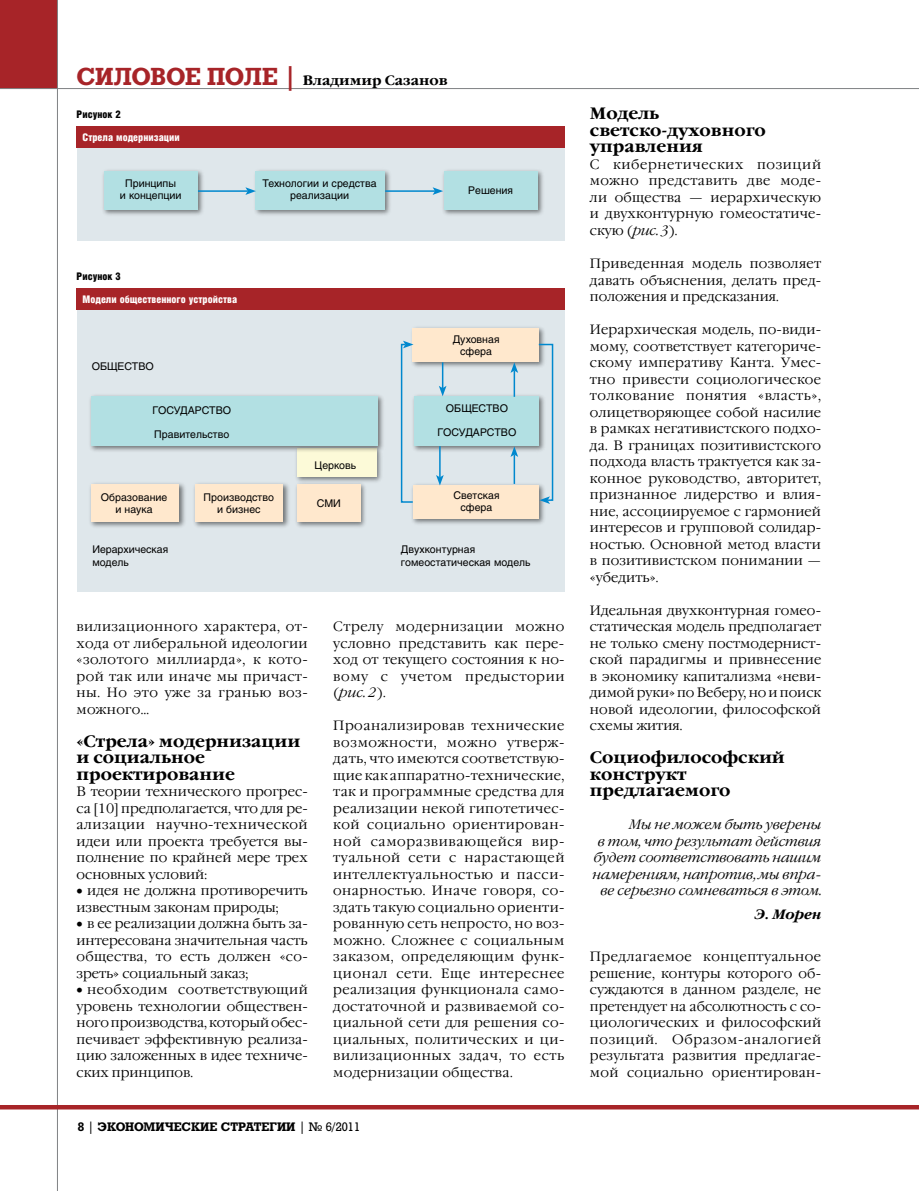
<style>
.page{position:relative;width:919px;height:1191px;background:#fff}
.page>*{position:absolute;margin:0;border:0;box-sizing:border-box;transform-origin:0 0}
.t1{font:700 16.5px/16.5px "Garamond C";color:#000}
.t2{font:300 13.5px/16.5px "Garamond C";letter-spacing:.01em;color:#000;text-align:justify}
.t3{font:italic 300 13.5px/16.5px "Garamond C";color:#000;text-align:right}
.t4{font:700 13.5px "Garamond C";color:#000}
.t5{font:italic 700 13.5px "Garamond C";color:#000}
.t6{font:700 12px "Rodeo";color:#000}
.t7{font:10.5px/12px "Helios";color:#000;text-align:center}
.t8{font:900 10.5px "Helios Cond";color:#fff}
.t9{font:900 10.5px "Helios Cond";color:#000}
.s1{font-family:"Rodeo";font-size:24px;color:#a72428}
.s2{font-style:italic}
.s3{font-weight:400}
</style>
<div class="page">
<div style="left:0;top:0;width:58px;height:89px;background:#a72428"></div>
<hr style="left:57px;top:0;width:1px;height:1191px;background:#808284">
<hr style="left:0;top:88px;width:918px;height:1px;background:#808284">
<hr style="left:0;top:1105px;width:918px;height:4px;background:#a72428">
<div style="left:77px;top:288px;width:487px;height:303px;background:#dfe7eb"></div>
<div style="left:77px;top:288px;width:488px;height:22px;background:#a72428"></div>
<div style="left:293px;top:444px;width:91px;height:40px;background:#000;opacity:.5"></div>
<div style="left:297px;top:448px;width:79px;height:28px;background:#fcfad8"></div>
<div style="left:293px;top:481px;width:75px;height:48px;background:#000;opacity:.5"></div>
<div style="left:297px;top:484px;width:63px;height:38px;background:#ffe8cd"></div>
<div style="left:192px;top:481px;width:99px;height:48px;background:#000;opacity:.5"></div>
<div style="left:195px;top:484px;width:88px;height:38px;background:#ffe8cd"></div>
<div style="left:410px;top:393px;width:136px;height:61px;background:#000;opacity:.5"></div>
<div style="left:414px;top:396px;width:124px;height:50px;background:#b2e0e3"></div>
<div style="left:88px;top:393px;width:297px;height:61px;background:#000;opacity:.5"></div>
<div style="left:91px;top:396px;width:287px;height:50px;background:#b2e0e3"></div>
<div style="left:88px;top:481px;width:99px;height:48px;background:#000;opacity:.5"></div>
<div style="left:91px;top:484px;width:88px;height:38px;background:#ffe8cd"></div>
<div style="left:409px;top:324px;width:137px;height:45px;background:#000;opacity:.5"></div>
<div style="left:413px;top:328px;width:126px;height:34px;background:#ffe8cd"></div>
<div style="left:410px;top:481px;width:136px;height:45px;background:#000;opacity:.5"></div>
<div style="left:413px;top:485px;width:126px;height:33px;background:#ffe8cd"></div>
<svg style="left:439px;top:362px;width:7px;height:34px"></svg>
<hr style="left:513px;top:370px;width:2px;height:27px;background:#0088ce">
<svg style="left:510px;top:362px;width:8px;height:11px"></svg>
<hr style="left:439px;top:446px;width:1px;height:31px;background:#0088ce">
<svg style="left:436px;top:475px;width:7px;height:10px"></svg>
<hr style="left:513px;top:454px;width:2px;height:30px;background:#0088ce">
<svg style="left:510px;top:446px;width:8px;height:11px"></svg>
<svg style="left:400px;top:341px;width:14px;height:162px"></svg>
<svg style="left:537px;top:343px;width:17px;height:161px"></svg>
<div style="left:77px;top:126px;width:487px;height:114px;background:#dfe7eb"></div>
<div style="left:77px;top:126px;width:488px;height:21px;background:#a72428"></div>
<div style="left:100px;top:167px;width:106px;height:50px;background:#000;opacity:.5"></div>
<div style="left:104px;top:171px;width:94px;height:38px;background:#b2e0e3"></div>
<div style="left:252px;top:167px;width:140px;height:50px;background:#000;opacity:.5"></div>
<div style="left:256px;top:171px;width:129px;height:38px;background:#b2e0e3"></div>
<div style="left:440px;top:167px;width:105px;height:50px;background:#000;opacity:.5"></div>
<div style="left:444px;top:171px;width:93px;height:38px;background:#b2e0e3"></div>
<hr style="left:198px;top:190px;width:50px;height:2px;background:#0088ce">
<svg style="left:245px;top:187px;width:11px;height:8px"></svg>
<hr style="left:385px;top:190px;width:50px;height:2px;background:#0088ce">
<svg style="left:432px;top:187px;width:11px;height:8px"></svg>
<p class="t4" style="left:77px;top:73px;width:372px"><span class="s1">СИЛОВОЕ ПОЛЕ |</span> Владимир Сазанов</p>
<p class="t9" style="left:77px;top:108px;width:46px">Рисунок 2</p>
<p class="t8" style="left:83px;top:131px;width:98px">Стрела модернизации</p>
<p class="t7" style="left:120px;top:177px;width:63px">Принципы<br>и концепции</p>
<p class="t7" style="left:262px;top:177px;width:116px">Технологии и средства реализации</p>
<p class="t7" style="left:468px;top:184px;width:46px">Решения</p>
<p class="t9" style="left:77px;top:270px;width:46px">Рисунок 3</p>
<p class="t8" style="left:83px;top:293px;width:156px">Модели общественного устройства</p>
<p class="t7" style="left:92px;top:360px;width:63px">ОБЩЕСТВО</p>
<p class="t7" style="left:152px;top:404px;width:80px">Государство</p>
<p class="t7" style="left:154px;top:428px;width:77px">Правительство</p>
<p class="t7" style="left:314px;top:459px;width:43px">Церковь</p>
<p class="t7" style="left:101px;top:491px;width:68px">Образование и наука</p>
<p class="t7" style="left:204px;top:491px;width:72px">Производство и бизнес</p>
<p class="t7" style="left:317px;top:497px;width:26px">СМИ</p>
<p class="t7" style="left:452px;top:333px;width:48px">Духовная сфера</p>
<p class="t7" style="left:446px;top:402px;width:63px">ОБЩЕСТВО</p>
<p class="t7" style="left:437px;top:426px;width:30px">ГОСУДАР</p>
<p class="t7" style="left:487px;top:426px;width:30px">СТВО</p>
<p class="t7" style="left:453px;top:489px;width:48px">Светская сфера</p>
<p class="t7" style="left:92px;top:543px;width:77px;text-align:left">Иерархическая модель</p>
<p class="t7" style="left:401px;top:543px;width:131px;text-align:left">Двухконтурная гомеостатическая модель</p>
<p class="t2" style="left:77px;top:619px;width:233px">вилизационного характера, от&shy;хода от либеральной идеологии «золотого миллиарда», к кото&shy;рой так или иначе мы причаст&shy;ны. Но это уже за гранью воз&shy;можного…</p>
<p class="t1" style="left:77px;top:733px;width:225px">«Стрела» модернизации и социальное проектирование</p>
<p class="t2" style="left:77px;top:784px;width:233px">В теории технического прогрес&shy;са [10] предполагается, что для ре&shy;ализации научно-технической идеи или проекта требуется вы&shy;полнение по крайней мере трех основных условий:</p>
<p class="t2" style="left:77px;top:883px;width:233px">• идея не должна противоречить известным законам природы;</p>
<p class="t2" style="left:77px;top:916px;width:233px">• в ее реализации должна быть за&shy;интересована значительная часть общества, то есть должен «со&shy;зреть» социальный заказ;</p>
<p class="t2" style="left:77px;top:982px;width:233px">• необходим соответствующий уровень технологии обществен&shy;ного производства, который обес&shy;печивает эффективную реализа&shy;цию заложенных в идее техниче&shy;ских принципов.</p>
<p class="t2" style="left:333px;top:619px;width:233px">Стрелу модернизации можно условно представить как пере&shy;ход от текущего состояния к но&shy;вому с учетом предыстории (<span class="s2">рис. 2</span>).</p>
<p class="t2" style="left:333px;top:718px;width:233px">Проанализировав технические возможности, можно утверж&shy;дать, что имеются соответствую&shy;щие как аппаратно-технические, так и программные средства для реализации некой гипотетичес&shy;кой социально ориентирован&shy;ной саморазвивающейся вир&shy;туальной сети с нарастающей интеллектуальностью и пасси&shy;онарностью. Иначе говоря, со&shy;здать такую социально ориенти&shy;рованную сеть непросто, но воз&shy;можно. Сложнее с социальным заказом, определяющим функ&shy;ционал сети. Еще интереснее реализация функционала само&shy;достаточной и развиваемой со&shy;циальной сети для решения со&shy;циальных, политических и ци&shy;вилизационных задач, то есть модернизации общества.</p>
<p class="t6" style="left:88px;top:1119px;width:274px"><span class="s3">|</span> ЭКОНОМИЧЕСКИЕ СТРАТЕГИИ <span class="s3">| № 6/2011</span></p>
<p class="t1" style="left:590px;top:106px;width:177px">Модель светско-духовного управления</p>
<p class="t2" style="left:590px;top:157px;width:233px">С кибернетических позиций можно представить две моде&shy;ли общества — иерархическую и двухконтурную гомеостатиче&shy;скую (<span class="s2">рис. 3</span>).</p>
<p class="t2" style="left:590px;top:256px;width:233px">Приведенная модель позволяет давать объяснения, делать пред&shy;положения и предсказания.</p>
<p class="t2" style="left:590px;top:322px;width:233px">Иерархическая модель, по-види&shy;мому, соответствует категориче&shy;скому императиву Канта. Умес&shy;тно привести социологическое толкование понятия «власть», олицетворяющее собой насилие в рамках негативистского подхо&shy;да. В границах позитивистского подхода власть трактуется как за&shy;конное руководство, авторитет, признанное лидерство и влия&shy;ние, ассоциируемое с гармонией интересов и групповой солидар&shy;ностью. Основной метод власти в позитивистском понимании — «убедить».</p>
<p class="t2" style="left:590px;top:602px;width:233px">Идеальная двухконтурная гомео&shy;статическая модель предполагает не только смену постмодернист&shy;ской парадигмы и привнесение в экономику капитализма «неви&shy;димой руки» по Веберу, но и поиск новой идеологии, философской схемы жития.</p>
<p class="t1" style="left:590px;top:749px;width:196px">Социофилософский конструкт предлагаемого</p>
<p class="t3" style="left:592px;top:817px;width:230px">Мы не можем быть уверены<br>в том, что результат действия будет соответствовать нашим намерениям, напротив, мы впра&shy;ве серьезно сомневаться в этом.</p>
<p class="t5" style="left:755px;top:907px;width:67px">Э. Морен</p>
<p class="t2" style="left:590px;top:949px;width:233px">Предлагаемое концептуальное решение, контуры которого об&shy;суждаются в данном разделе, не претендует на абсолютность с со&shy;циологических и философ-ский позиций. Образом-аналогией результата развития предлагае&shy;мой социально ориентирован-</p>
</div>
